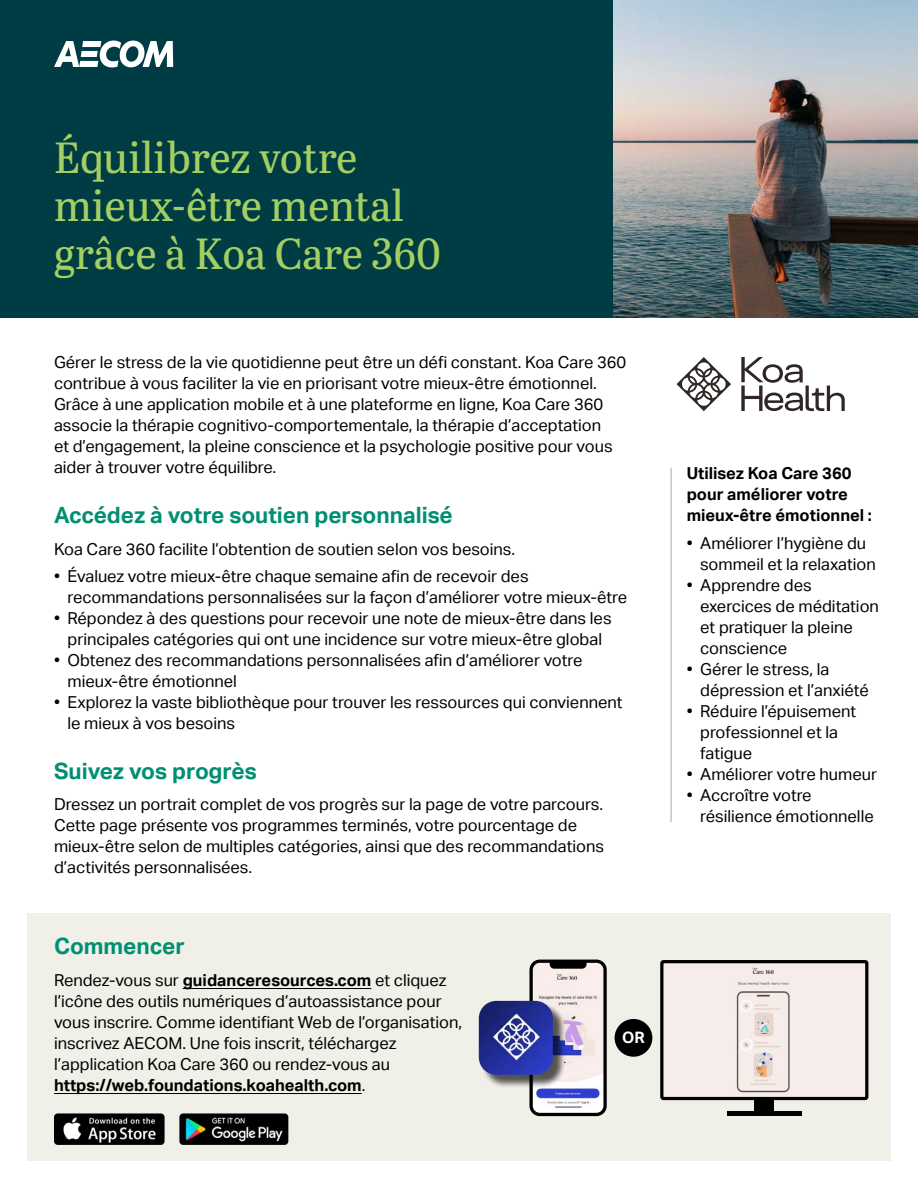
<style>
.page{position:relative;width:918px;height:1188px;background:#fff}
.page>*{position:absolute;margin:0;border:0;box-sizing:border-box;transform-origin:0 0}
.t1{font:43.5px/48px "Abril Titling";letter-spacing:-.005em;color:#a3cf62}
.t2{font:700 22.5px "AECOM Sans";color:#008f72}
.t3{font:16.5px/21px "AECOM Sans";color:#000}
.t4{font:700 16.5px/21px "AECOM Sans";color:#000}
.t5{font:700 15.75px "AECOM Sans";color:#fff}
.s1{font-weight:700}
</style>
<div class="page">
<div style="left:27px;top:914px;width:864px;height:247px;background:#f0efe8"></div>
<div style="left:0;top:0;width:918px;height:318px;background:#003c44"></div>
<svg style="left:54px;top:40px;width:119px;height:28px"></svg>
<img style="left:613px;top:0;width:305px;height:318px">
<hr style="left:183px;top:988px;width:188px;height:1px;background:#000">
<hr style="left:54px;top:1093px;width:308px;height:1px;background:#000">
<hr style="left:671px;top:468px;width:1px;height:354px;background:#a7a9ac">
<img style="left:54px;top:1113px;width:111px;height:32px">
<img style="left:179px;top:1113px;width:109px;height:32px">
<svg style="left:529px;top:960px;width:78px;height:156px"></svg>
<div style="left:481px;top:1003px;width:85px;height:85px;background:#000;opacity:.65"></div>
<img style="left:479px;top:1001px;width:74px;height:74px">
<img style="left:736px;top:967px;width:54px;height:126px">
<div style="left:660px;top:960px;width:208px;height:140px;border:3px solid #000;border-radius:2px"></div>
<div style="left:754px;top:1099px;width:20px;height:15px;background:#000"></div>
<hr style="left:727px;top:1112px;width:75px;height:4px;background:#000">
<div style="left:615px;top:1019px;width:37px;height:38px;background:#000;border-radius:50%"></div>
<svg style="left:677px;top:357px;width:54px;height:54px"></svg>
<svg style="left:741px;top:357px;width:104px;height:54px"></svg>
<h1 class="t1" style="left:54px;top:131px;width:388px">Équilibrez votre mieux-être mental grâce à Koa Care 360</h1>
<p class="t3" style="left:54px;top:352px;width:574px">Gérer le stress de la vie quotidienne peut être un défi constant. Koa Care 360 contribue à vous faciliter la vie en priorisant votre mieux-être émotionnel.<br>Grâce à une application mobile et à une plateforme en ligne, Koa Care 360 associe la thérapie cognitivo-comportementale, la thérapie d’acceptation<br>et d’engagement, la pleine conscience et la psychologie positive pour vous aider à trouver votre équilibre.</p>
<h2 class="t2" style="left:54px;top:502px;width:400px">Accédez à votre soutien personnalisé</h2>
<p class="t3" style="left:54px;top:538px;width:463px">Koa Care 360 facilite l’obtention de soutien selon vos besoins.</p>
<p class="t3" style="left:67px;top:566px;width:561px;text-indent:-13px">• Évaluez votre mieux-être chaque semaine afin de recevoir des recommandations personnalisées sur la façon d’améliorer votre mieux-être</p>
<p class="t3" style="left:54px;top:608px;width:559px;text-align:center">• Répondez à des questions pour recevoir une note de mieux-être dans les principales catégories qui ont une incidence sur votre mieux-être global</p>
<p class="t3" style="left:67px;top:650px;width:517px;text-indent:-13px">• Obtenez des recommandations personnalisées afin d’améliorer votre mieux-être émotionnel</p>
<p class="t3" style="left:67px;top:692px;width:557px;text-indent:-13px">• Explorez la vaste bibliothèque pour trouver les ressources qui conviennent le mieux à vos besoins</p>
<h2 class="t2" style="left:54px;top:758px;width:204px">Suivez vos progrès</h2>
<p class="t3" style="left:54px;top:794px;width:552px">Dressez un portrait complet de vos progrès sur la page de votre parcours.<br>Cette page présente vos programmes terminés, votre pourcentage de mieux-être selon de multiples catégories, ainsi que des recommandations d’activités personnalisées.</p>
<h2 class="t2" style="left:54px;top:933px;width:132px">Commencer</h2>
<p class="t3" style="left:54px;top:969px;width:410px">Rendez-vous sur <span class="s1">guidanceresources.com</span> et cliquez l’icône des outils numériques d’autoassistance pour vous inscrire. Comme identifiant Web de l’organisation, inscrivez AECOM. Une fois inscrit, téléchargez l’application Koa Care 360 ou rendez-vous au <span class="s1">https://web.foundations.koahealth.com</span>.</p>
<p class="t5" style="left:622px;top:1029px;width:24px">OR</p>
<p class="t4" style="left:687px;top:463px;width:187px">Utilisez Koa Care 360 pour améliorer votre mieux-être émotionnel :</p>
<p class="t3" style="left:700px;top:533px;width:177px;text-indent:-13px">• Améliorer l’hygiène du sommeil et la relaxation</p>
<p class="t3" style="left:700px;top:575px;width:180px;text-indent:-13px">• Apprendre des exercices de méditation et pratiquer la pleine conscience</p>
<p class="t3" style="left:700px;top:659px;width:170px;text-indent:-13px">• Gérer le stress, la dépression et l’anxiété</p>
<p class="t3" style="left:700px;top:701px;width:158px;text-indent:-13px">• Réduire l’épuisement professionnel et la fatigue</p>
<p class="t3" style="left:687px;top:764px;width:192px">• Améliorer votre humeur</p>
<p class="t3" style="left:700px;top:785px;width:175px;text-indent:-13px">• Accroître votre résilience émotionnelle</p>
</div>
